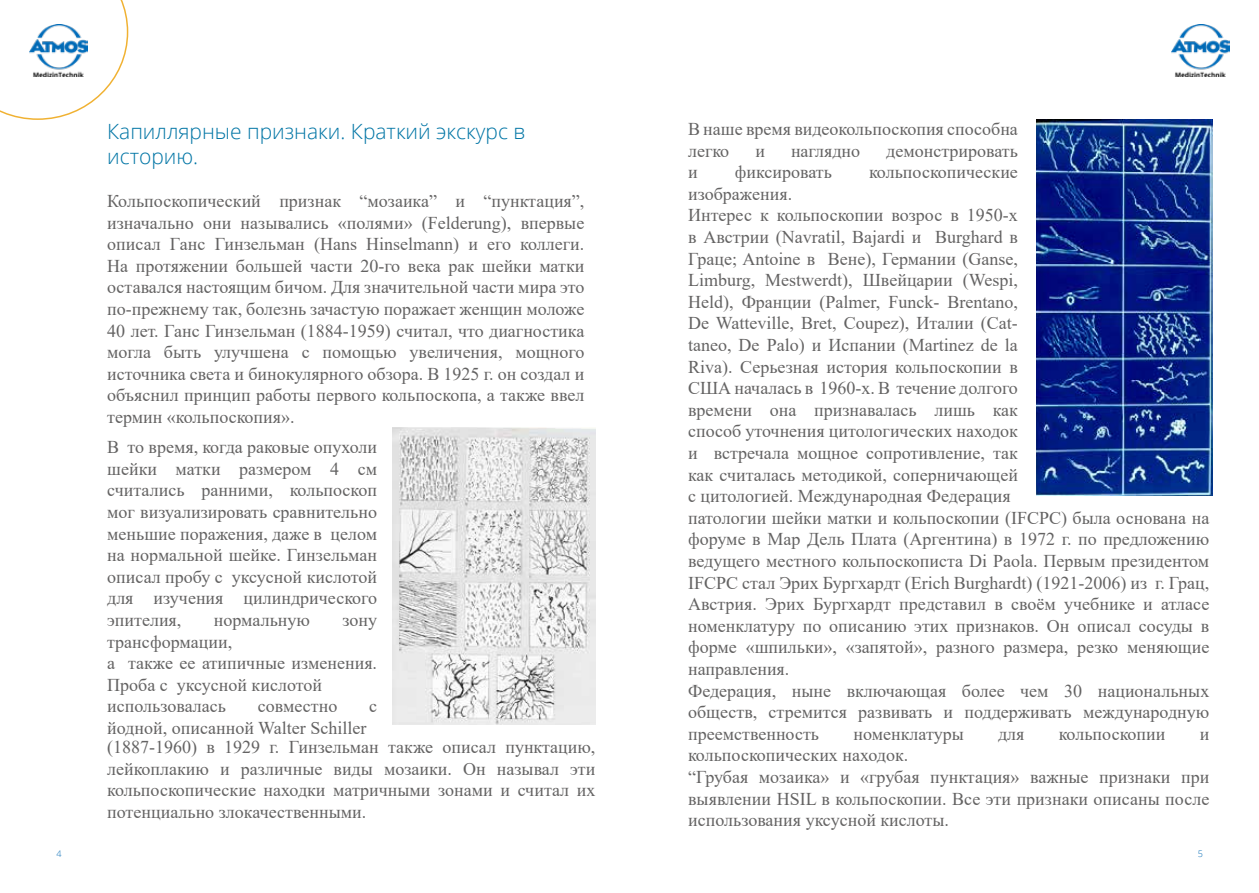
<style>
.page{position:relative;width:1259px;height:893px;background:#fff}
.page>*{position:absolute;margin:0;border:0;box-sizing:border-box;transform-origin:0 0}
.t1{font:300 21px/25.2px "Open Sans";color:#0075a5}
.t2{font:18px/21.6px "Times New Roman";color:#646363}
.t3{font:300 9px "Open Sans";color:#0069b4}
</style>
<div class="page">
<img style="left:393px;top:428px;width:202px;height:297px">
<img style="left:1036px;top:119px;width:176px;height:377px">
<img style="left:1171px;top:25px;width:58px;height:52px">
<svg style="left:0;top:0;width:128px;height:120px"></svg>
<p class="t1" style="left:107px;top:118px;width:420px">Капиллярные признаки. Краткий экскурс в историю.</p>
<p class="t2" style="left:107px;top:190px;width:479px;text-align:justify">Кольпоскопический признак “мозаика” и “пунктация”, изначально они назывались «полями» (Felderung), впервые описал Ганс Гинзельман (Hans Hinselmann) и его коллеги.<br>На протяжении большей части 20-го века рак шейки матки оставался настоящим бичом. Для значительной части мира это по-прежнему так, болезнь зачастую поражает женщин моложе 40 лет. Ганс Гинзельман (1884-1959) считал, что диагностика могла быть улучшена с помощью увеличения, мощного источника света и бинокулярного обзора. В 1925 г. он создал и объяснил принцип работы первого кольпоскопа, а также ввел термин «кольпоскопия».</p>
<p class="t2" style="left:107px;top:436px;width:271px;text-align:justify">В то время, когда раковые опухоли шейки матки размером 4 см считались ранними, кольпоскоп мог визуализировать сравнительно меньшие поражения, даже в целом на нормальной шейке. Гинзельман описал пробу с уксусной кислотой для изучения цилиндрического эпителия,</p>
<p class="t2" style="left:214px;top:609px;width:98px">нормальную</p>
<p class="t2" style="left:342px;top:609px;width:36px">зону</p>
<p class="t2" style="left:107px;top:630px;width:271px">трансформации,<br>а также ее атипичные изменения.<br>Проба с уксусной кислотой использовалась</p>
<p class="t2" style="left:258px;top:695px;width:81px">совместно</p>
<p class="t2" style="left:369px;top:695px;width:9px">с</p>
<p class="t2" style="left:107px;top:718px;width:490px;line-height:19px">йодной, описанной Walter Schiller<br>(1887-1960) в 1929 г. Гинзельман также описал пунктацию,</p>
<p class="t2" style="left:107px;top:757px;width:490px;text-align:justify">лейкоплакию и различные виды мозаики. Он называл эти кольпоскопические находки матричными зонами и считал их потенциально злокачественными.</p>
<p class="t2" style="left:688px;top:118px;width:331px">В наше время видеокольпоскопия способна легко</p>
<p class="t2" style="left:755px;top:139px;width:11px">и</p>
<p class="t2" style="left:791px;top:139px;width:71px">наглядно</p>
<p class="t2" style="left:886px;top:139px;width:133px">демонстрировать</p>
<p class="t2" style="left:688px;top:161px;width:11px">и</p>
<p class="t2" style="left:735px;top:161px;width:99px">фиксировать</p>
<p class="t2" style="left:869px;top:161px;width:150px">кольпоскопические</p>
<p class="t2" style="left:688px;top:182px;width:331px">изображения.<br>Интерес к кольпоскопии возрос в 1950-х в Австрии (Navratil, Bajardi и Burghard в Граце; Antoine в Вене), Германии (Ganse, Limburg, Mestwerdt), Швейцарии (Wespi, Held), Франции (Palmer, Funck- Brentano, De Watteville, Bret, Coupez), Италии (Cat&shy;taneo, De Palo) и Испании (Martinez de la Riva). Серьезная история кольпоскопии в США началась в 1960-х. В течение долгого времени она признавалась лишь как способ уточнения цитологических находок и встречала мощное сопротивление, так как считалась методикой, соперничающей с цитологией. Международная Федерация</p>
<p class="t2" style="left:688px;top:506px;width:523px">патологии шейки матки и кольпоскопии (IFCPC) была основана на форуме в Мар Дель Плата (Аргентина) в 1972 г. по предложению ведущего местного кольпоскописта Di Paola. Первым президентом IFCPC стал Эрих Бургхардт (Erich Burghardt) (1921-2006) из г. Грац, Австрия. Эрих Бургхардт представил в своём учебнике и атласе номенклатуру по описанию этих признаков. Он описал сосуды в форме «шпильки», «запятой», разного размера, резко меняющие направления.<br>Федерация, ныне включающая более чем 30 национальных обществ, стремится развивать и поддерживать международную преемственность</p>
<p class="t2" style="left:853px;top:722px;width:112px">номенклатуры</p>
<p class="t2" style="left:998px;top:722px;width:28px">для</p>
<p class="t2" style="left:1058px;top:722px;width:108px">кольпоскопии</p>
<p class="t2" style="left:1199px;top:722px;width:11px">и</p>
<p class="t2" style="left:688px;top:744px;width:523px">кольпоскопических находок.<br>“Грубая мозаика» и «грубая пунктация» важные признаки при выявлении HSIL в кольпоскопии. Все эти признаки описаны после использования уксусной кислоты.</p>
<p class="t3" style="left:56px;top:848px;width:7px">4</p>
<p class="t3" style="left:1197px;top:848px;width:7px">5</p>
</div>
